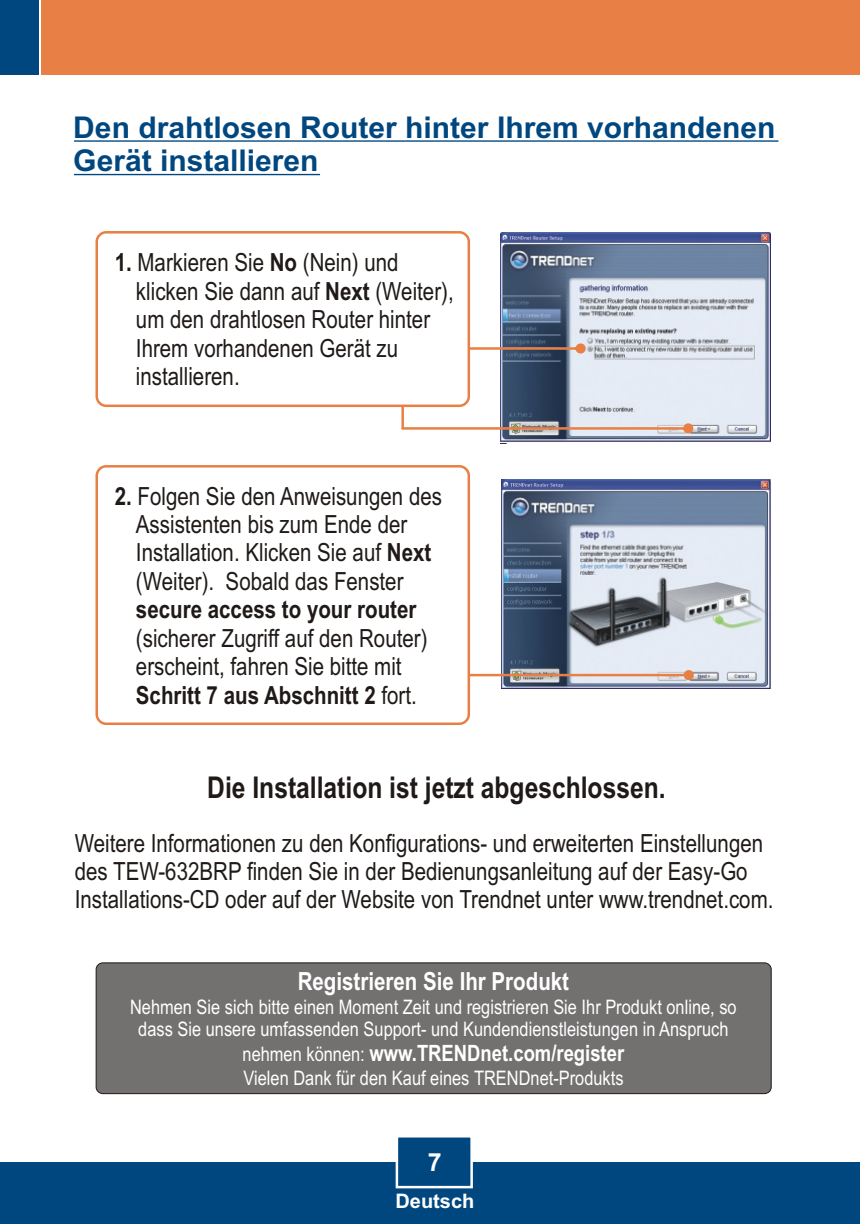
<style>
.page{position:relative;width:860px;height:1224px;background:#fff}
.page>*{position:absolute;margin:0;border:0;box-sizing:border-box;transform-origin:0 0}
.t1{font:700 30px/33.5px "Arial";color:#004780}
.t2{font:700 30px "Arial Narrow";color:#1f1a17}
.t3{font:25px/28.5px "Arial Narrow";color:#1f1a17}
.t4{font:700 25px "Arial Narrow";color:#fff}
.t5{font:700 25px "Arial Narrow";color:#1f1a17}
.t6{font:700 25px "Arial";color:#fff}
.t7{font:700 22.5px "Arial Narrow";color:#fff}
.t8{font:20px/22.8px "Arial Narrow";color:#fff;text-align:center}
.t9{font:700 20px "Arial";color:#fff}
.s1{font-weight:700}
.s2{font-weight:400;font-size:20px}
</style>
<div class="page">
<img style="left:501px;top:480px;width:270px;height:208px">
<svg style="left:470px;top:670px;width:223px;height:10px;background:#d3bbaf"></svg>
<img style="left:500px;top:232px;width:270px;height:212px">
<svg style="left:342px;top:305px;width:351px;height:128px"></svg>
<div style="left:0;top:1162px;width:859px;height:62px;background:#004780"></div>
<div style="left:41px;top:0;width:818px;height:75px;background:#e88045"></div>
<div style="left:0;top:0;width:38px;height:75px;background:#004780"></div>
<div style="left:96px;top:963px;width:675px;height:131px;background:#737070;border:1px solid #1f1a17;border-radius:7px"></div>
<svg style="left:395px;top:1137px;width:78px;height:52px"></svg>
<div style="left:95px;top:465px;width:375px;height:260px;background:#fff;border:3px solid #e88045;border-radius:9px"></div>
<div style="left:95px;top:231px;width:375px;height:176px;background:#fff;border:3px solid #e88045;border-radius:9px"></div>
<hr style="left:74px;top:140px;width:704px;height:2px;background:#004780">
<hr style="left:74px;top:174px;width:246px;height:1px;background:#004780">
<p class="t1" style="left:73px;top:113px;width:703px">Den drahtlosen Router hinter Ihrem vorhandenen<br>Gerät installieren</p>
<p class="t3" style="left:136px;top:251px;width:319px;text-indent:-21px"><span class="s1">1.</span> Markieren Sie <span class="s1">No</span> (Nein) und klicken Sie dann auf <span class="s1">Next</span> (Weiter), um den drahtlosen Router hinter<br>Ihrem vorhandenen Gerät zu installieren.</p>
<p class="t3" style="left:136px;top:484px;width:307px;text-indent:-21px"><span class="s1">2.</span> Folgen Sie den Anweisungen des<br>Assistenten bis zum Ende der<br>Installation. Klicken Sie auf <span class="s1">Next </span>(Weiter). Sobald das Fenster</p>
<p class="t5" style="left:136px;top:600px;width:282px">secure access to your router</p>
<p class="t3" style="left:136px;top:626px;width:293px">(sicherer Zugriff auf den Router) erscheint, fahren Sie bitte mit<br><span class="s1">Schritt 7 aus Abschnitt 2</span> fort.</p>
<p class="t2" style="left:207px;top:777px;width:460px">Die Installation ist jetzt abgeschlossen.</p>
<p class="t3" style="left:75px;top:831px;width:700px">Weitere Informationen zu den Konfigurations- und erweiterten Einstellungen des TEW-632BRP finden Sie in der Bedienungsanleitung auf der Easy-Go<br>Installations-CD oder auf der Website von Trendnet unter www.trendnet.com.</p>
<p class="t4" style="left:298px;top:972px;width:273px">Registrieren Sie Ihr Produkt</p>
<p class="t8" style="left:130px;top:997px;width:608px">Nehmen Sie sich bitte einen Moment Zeit und registrieren Sie Ihr Produkt online, so dass Sie unsere umfassenden Support- und Kundendienstleistungen in Anspruch</p>
<p class="t7" style="left:242px;top:1045px;width:383px"><span class="s2">nehmen können:</span> www.TRENDnet.com/register</p>
<p class="t8" style="left:243px;top:1068px;width:381px">Vielen Dank für den Kauf eines TRENDnet-Produkts</p>
<p class="t6" style="left:428px;top:1152px;width:15px">7</p>
<p class="t9" style="left:395px;top:1194px;width:80px">Deutsch</p>
</div>
